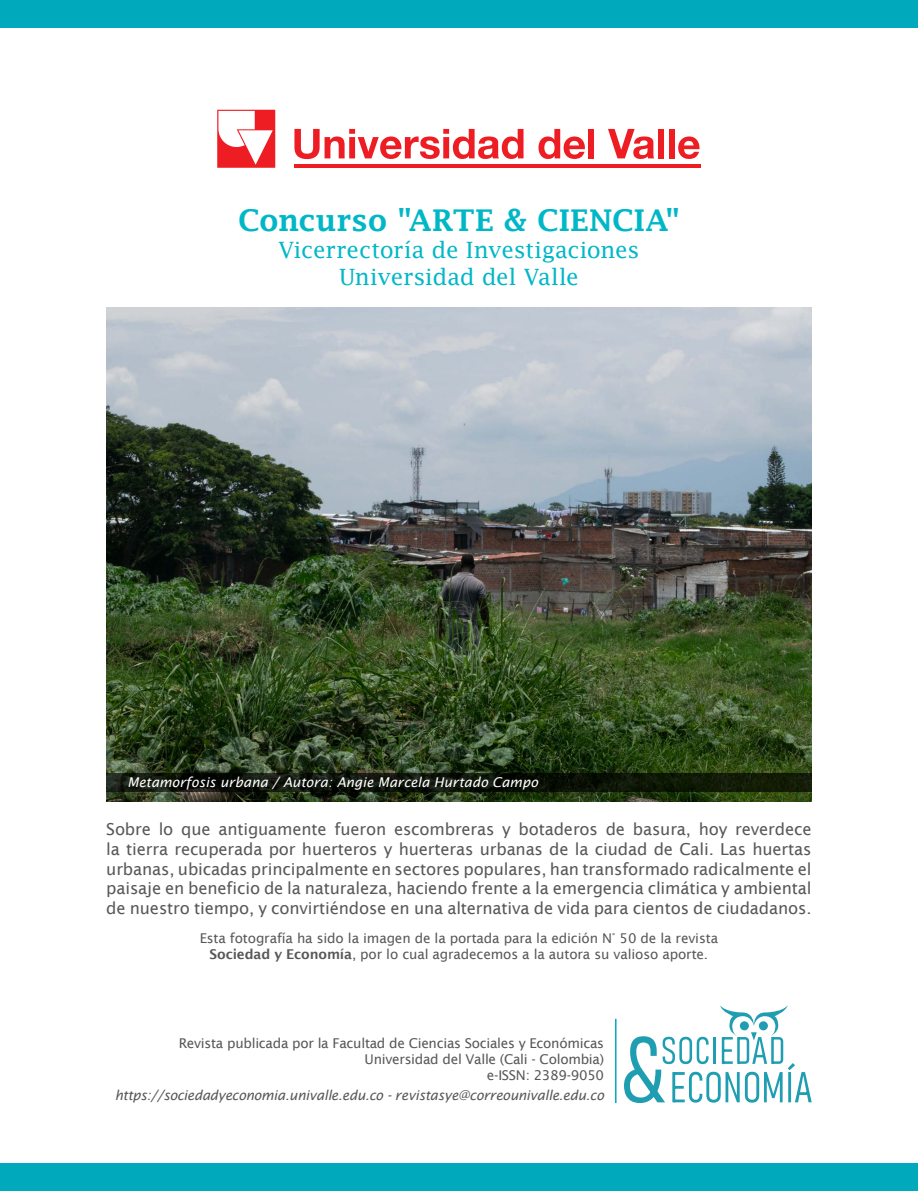
<style>
.page{position:relative;width:918px;height:1191px;background:#fff}
.page>*{position:absolute;margin:0;border:0;box-sizing:border-box;transform-origin:0 0}
.Titulo{font:600 30px "Lucida Fax";letter-spacing:-.005em;color:#00b7c7}
.Titulo-2{font:22.5px "Lucida Fax";letter-spacing:-.01em;color:#00b7c7}
.cuerpo-de-texto{font:16.5px/19.8px "Lucida Sans";letter-spacing:-.01em;color:#57585a;text-align:justify}
.cuerpo-de-texto-2{font:13.5px "Lucida Sans";letter-spacing:-.015em;color:#57585a}
.cuerpo-de-texto-3{font:italic 13.5px "Lucida Sans";letter-spacing:-.02em;color:#57585a}
.cuerpo-de-texto-4{font:italic 13.5px "Lucida Sans";color:#fff}
.s1{font-weight:600}
</style>
<div class="page">
<svg style="left:217px;top:110px;width:58px;height:58px"></svg>
<svg style="left:294px;top:129px;width:230px;height:30px"></svg>
<svg style="left:539px;top:129px;width:46px;height:30px"></svg>
<div style="left:589px;top:129px;width:5px;height:29px;background:#ee1d23"></div>
<svg style="left:608px;top:129px;width:46px;height:30px"></svg>
<div style="left:658px;top:129px;width:6px;height:29px;background:#ee1d23"></div>
<div style="left:669px;top:129px;width:6px;height:29px;background:#ee1d23"></div>
<svg style="left:678px;top:136px;width:22px;height:23px"></svg>
<hr style="left:295px;top:164px;width:406px;height:4px;background:#ee1d23">
<img style="left:106px;top:307px;width:706px;height:494px">
<svg style="left:106px;top:773px;width:706px;height:19px;background:#0f150a"></svg>
<svg style="left:624px;top:1005px;width:188px;height:98px"></svg>
<hr style="left:615px;top:1018px;width:2px;height:85px;background:#00aabc">
<div style="left:0;top:1163px;width:918px;height:28px;background:#00aabc"></div>
<div style="left:0;top:0;width:918px;height:28px;background:#00aabc"></div>
<p class="Titulo" style="left:238px;top:203px;width:443px">Concurso "ARTE &amp; CIENCIA"</p>
<p class="Titulo-2" style="left:279px;top:236px;width:362px">Vicerrectoría de Investigaciones</p>
<p class="Titulo-2" style="left:339px;top:263px;width:241px">Universidad del Valle</p>
<p class="cuerpo-de-texto-4" style="left:128px;top:774px;width:412px">Metamorfosis urbana / Autora: Angie Marcela Hurtado Campo</p>
<p class="cuerpo-de-texto" style="left:106px;top:819px;width:707px">Sobre lo que antiguamente fueron escombreras y botaderos de basura, hoy reverdece la tierra recuperada por huerteros y huerteras urbanas de la ciudad de Cali. Las huertas urbanas, ubicadas principalmente en sectores populares, han transformado radicalmente el paisaje en beneficio de la naturaleza, haciendo frente a la emergencia climática y ambiental de nuestro tiempo, y convirtiéndose en una alternativa de vida para cientos de ciudadanos.</p>
<p class="cuerpo-de-texto-2" style="left:200px;top:930px;width:520px">Esta fotografía ha sido la imagen de la portada para la edición N° 50 de la revista</p>
<p class="cuerpo-de-texto-2" style="left:210px;top:946px;width:500px"><span class="s1">Sociedad y Economía</span>, por lo cual agradecemos a la autora su valioso aporte.</p>
<p class="cuerpo-de-texto-2" style="left:179px;top:1035px;width:427px">Revista publicada por la Facultad de Ciencias Sociales y Económicas</p>
<p class="cuerpo-de-texto-2" style="left:365px;top:1051px;width:241px">Universidad del Valle (Cali - Colombia)</p>
<p class="cuerpo-de-texto-2" style="left:487px;top:1067px;width:119px">e-ISSN: 2389-9050</p>
<p class="cuerpo-de-texto-3" style="left:115px;top:1087px;width:491px">https://sociedadyeconomia.univalle.edu.co - revistasye@correounivalle.edu.co</p>
</div>
